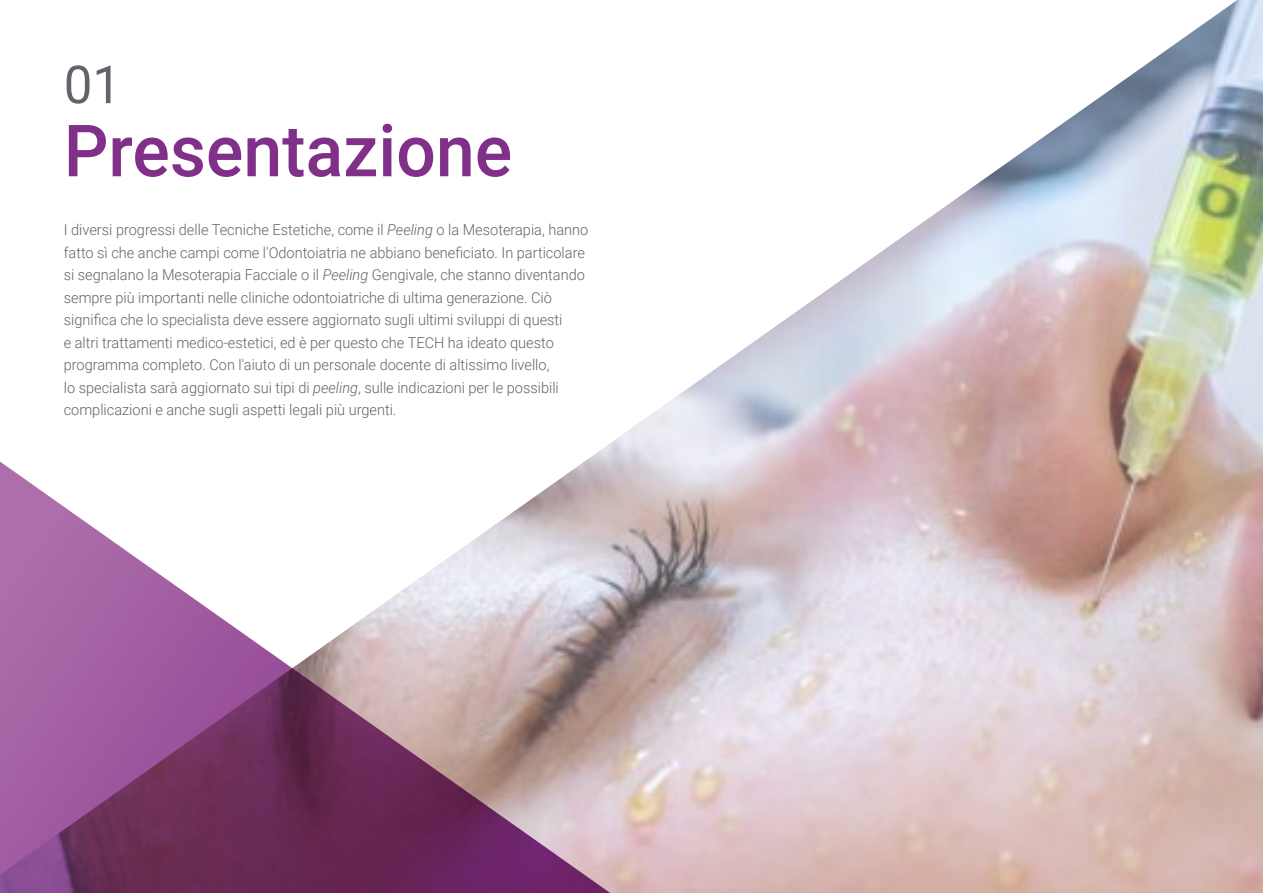
<style>
.page{position:relative;width:1263px;height:893px;background:#fff}
.page>*{position:absolute;margin:0;border:0;box-sizing:border-box;transform-origin:0 0}
.t1{font:500 72px "Roboto";color:#813089}
.t2{font:52.5px "Roboto";color:#61646a}
.t3{font:300 15px/22.5px "Roboto";color:#61646a}
.s1{font-style:italic}
</style>
<div class="page">
<img style="left:607px;top:0;width:656px;height:893px">
<svg style="left:0;top:446px;width:640px;height:447px"></svg>
<h2 class="t2" style="left:64px;top:48px;width:59px">01</h2>
<h1 class="t1" style="left:64px;top:100px;width:450px">Presentazione</h1>
<p class="t3" style="left:64px;top:218px;width:526px">I diversi progressi delle Tecniche Estetiche, come il <span class="s1">Peeling</span> o la Mesoterapia, hanno fatto sì che anche campi come l'Odontoiatria ne abbiano beneficiato. In particolare si segnalano la Mesoterapia Facciale o il <span class="s1">Peeling</span> Gengivale, che stanno diventando sempre più importanti nelle cliniche odontoiatriche di ultima generazione. Ciò significa che lo specialista deve essere aggiornato sugli ultimi sviluppi di questi<br>e altri trattamenti medico-estetici, ed è per questo che TECH ha ideato questo programma completo. Con l'aiuto di un personale docente di altissimo livello,<br>lo specialista sarà aggiornato sui tipi di <span class="s1">peeling</span>, sulle indicazioni per le possibili complicazioni e anche sugli aspetti legali più urgenti.</p>
</div>
